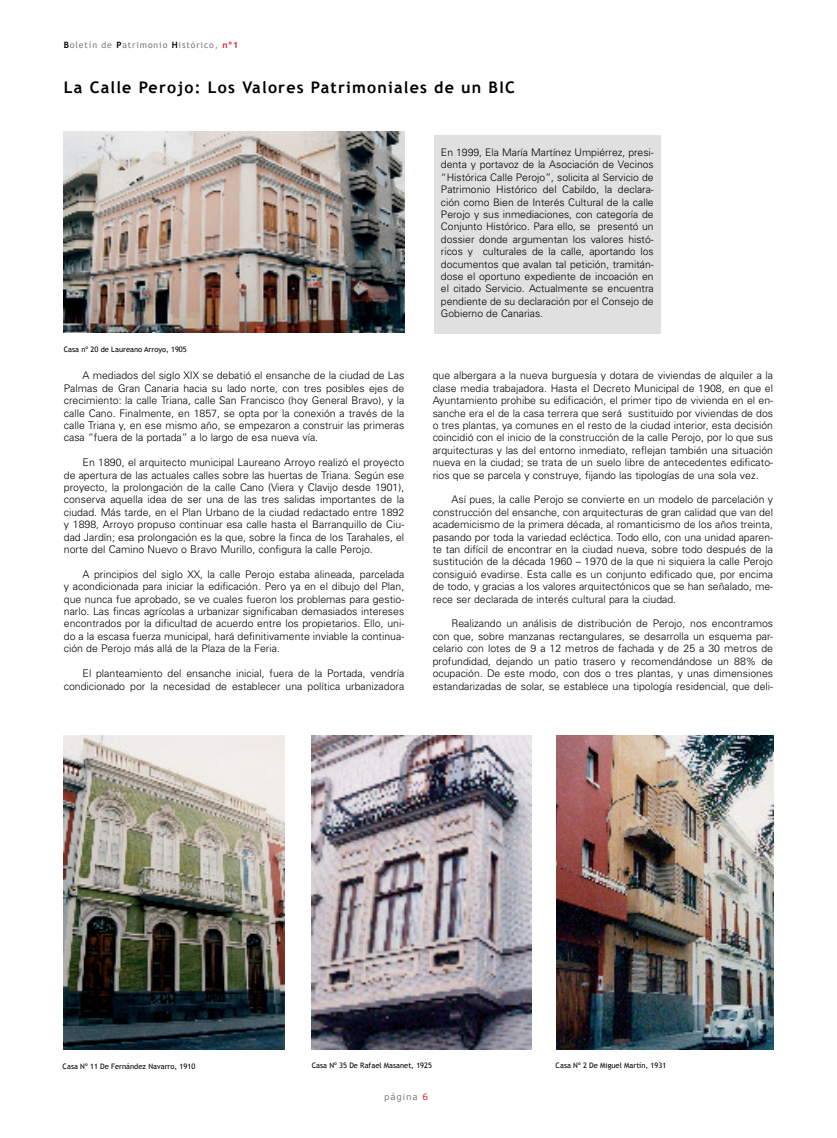
<style>
.page{position:relative;width:837px;height:1138px;background:#fff}
.page>*{position:absolute;margin:0;border:0;box-sizing:border-box;transform-origin:0 0}
.t1{font:700 16px "Trebuchet MS";letter-spacing:.075em;color:#000}
.t2{font:300 10.5px/12.4px "Univers";color:#000;text-align:justify}
.t3{font:300 10.38px/12.4px "Univers";color:#000;text-align:justify}
.t4{font:8.75px "Trebuchet MS";letter-spacing:.1em;color:#7b7b7c}
.t5{font:8.75px "Verdana";letter-spacing:.1em;color:#7b7b7c}
.t6{font:7.5px "Trebuchet MS";color:#000}
.s1{font-weight:700;color:#000}
.s2{font-weight:700;color:#dc202b}
.s3{color:#dc202b}
</style>
<div class="page">
<img style="left:556px;top:735px;width:216px;height:314px">
<img style="left:311px;top:735px;width:220px;height:314px">
<img style="left:64px;top:131px;width:340px;height:201px">
<div style="left:433px;top:135px;width:227px;height:199px;background:#dfe0df"></div>
<img style="left:63px;top:735px;width:221px;height:314px">
<p class="t4" style="left:64px;top:40px;width:176px"><span class="s1">B</span>oletín de <span class="s1">P</span>atrimonio <span class="s1">H</span>istórico, <span class="s2">nº1</span></p>
<p class="t1" style="left:64px;top:77px;width:452px">La Calle Perojo: Los Valores Patrimoniales de un BIC</p>
<p class="t6" style="left:64px;top:345px;width:124px">Casa nº 20 de Laureano Arroyo, 1905</p>
<p class="t2" style="left:64px;top:369px;width:342px;text-indent:19px">A mediados del siglo XIX se debatió el ensanche de la ciudad de Las Palmas de Gran Canaria hacia su lado norte, con tres posibles ejes de crecimiento: la calle Triana, calle San Francisco (hoy General Bravo), y la calle Cano. Finalmente, en 1857, se opta por la conexión a través de la calle Triana y, en ese mismo año, se empezaron a construir las primeras casa “fuera de la portada” a lo largo de esa nueva vía.</p>
<p class="t2" style="left:64px;top:456px;width:342px;text-indent:19px">En 1890, el arquitecto municipal Laureano Arroyo realizó el proyecto de apertura de las actuales calles sobre las huertas de Triana. Según ese proyecto, la prolongación de la calle Cano (Viera y Clavijo desde 1901), conserva aquella idea de ser una de las tres salidas importantes de la ciudad. Más tarde, en el Plan Urbano de la ciudad redactado entre 1892 y 1898, Arroyo propuso continuar esa calle hasta el Barranquillo de Ciu&shy;dad Jardín; esa prolongación es la que, sobre la finca de los Tarahales, el norte del Camino Nuevo o Bravo Murillo, configura la calle Perojo.</p>
<p class="t2" style="left:64px;top:568px;width:342px;text-indent:19px">A principios del siglo XX, la calle Perojo estaba alineada, parcelada y acondicionada para iniciar la edificación. Pero ya en el dibujo del Plan, que nunca fue aprobado, se ve cuales fueron los problemas para gestio&shy;narlo. Las fincas agrícolas a urbanizar significaban demasiados intereses encontrados por la dificultad de acuerdo entre los propietarios. Ello, uni&shy;do a la escasa fuerza municipal, hará definitivamente inviable la continua&shy;ción de Perojo más allá de la Plaza de la Feria.</p>
<p class="t2" style="left:64px;top:667px;width:342px;text-align:right">El planteamiento del ensanche inicial, fuera de la Portada, vendría condicionado por la necesidad de establecer una política urbanizadora</p>
<p class="t3" style="left:441px;top:146px;width:214px">En 1999, Ela María Martínez Umpiérrez, presi&shy;denta y portavoz de la Asociación de Vecinos “Histórica Calle Perojo”, solicita al Servicio de Patrimonio Histórico del Cabildo, la declara&shy;ción como Bien de Interés Cultural de la calle Perojo y sus inmediaciones, con categoría de Conjunto Histórico. Para ello, se presentó un dossier donde argumentan los valores histó&shy;ricos y culturales de la calle, aportando los documentos que avalan tal petición, tramitán&shy;dose el oportuno expediente de incoación en el citado Servicio. Actualmente se encuentra pendiente de su declaración por el Consejo de Gobierno de Canarias.</p>
<p class="t2" style="left:432px;top:369px;width:342px">que albergara a la nueva burguesía y dotara de viviendas de alquiler a la clase media trabajadora. Hasta el Decreto Municipal de 1908, en que el Ayuntamiento prohibe su edificación, el primer tipo de vivienda en el en&shy;sanche era el de la casa terrera que será sustituido por viviendas de dos o tres plantas, ya comunes en el resto de la ciudad interior, esta decisión coincidió con el inicio de la construcción de la calle Perojo, por lo que sus arquitecturas y las del entorno inmediato, reflejan también una situación nueva en la ciudad; se trata de un suelo libre de antecedentes edificato&shy;rios que se parcela y construye, fijando las tipologías de una sola vez.</p>
<p class="t2" style="left:432px;top:493px;width:342px;text-indent:19px">Así pues, la calle Perojo se convierte en un modelo de parcelación y construcción del ensanche, con arquitecturas de gran calidad que van del academicismo de la primera década, al romanticismo de los años treinta, pasando por toda la variedad ecléctica. Todo ello, con una unidad aparen&shy;te tan difícil de encontrar en la ciudad nueva, sobre todo después de la sustitución de la década 1960 – 1970 de la que ni siquiera la calle Perojo consiguió evadirse. Esta calle es un conjunto edificado que, por encima de todo, y gracias a los valores arquitectónicos que se han señalado, me&shy;rece ser declarada de interés cultural para la ciudad.</p>
<p class="t2" style="left:432px;top:617px;width:342px;text-indent:19px">Realizando un análisis de distribución de Perojo, nos encontramos con que, sobre manzanas rectangulares, se desarrolla un esquema par&shy;celario con lotes de 9 a 12 metros de fachada y de 25 a 30 metros de profundidad, dejando un patio trasero y recomendándose un 88% de ocupación. De este modo, con dos o tres plantas, y unas dimensiones estandarizadas de solar, se establece una tipología residencial, que deli-</p>
<p class="t6" style="left:63px;top:1062px;width:134px">Casa Nº 11 De Fernández Navarro, 1910</p>
<p class="t6" style="left:311px;top:1060px;width:122px">Casa Nº 35 De Rafael Masanet, 1925</p>
<p class="t6" style="left:555px;top:1060px;width:112px">Casa Nº 2 De Miguel Martín, 1931</p>
<p class="t5" style="left:384px;top:1090px;width:46px">página <span class="s3">6</span></p>
</div>
